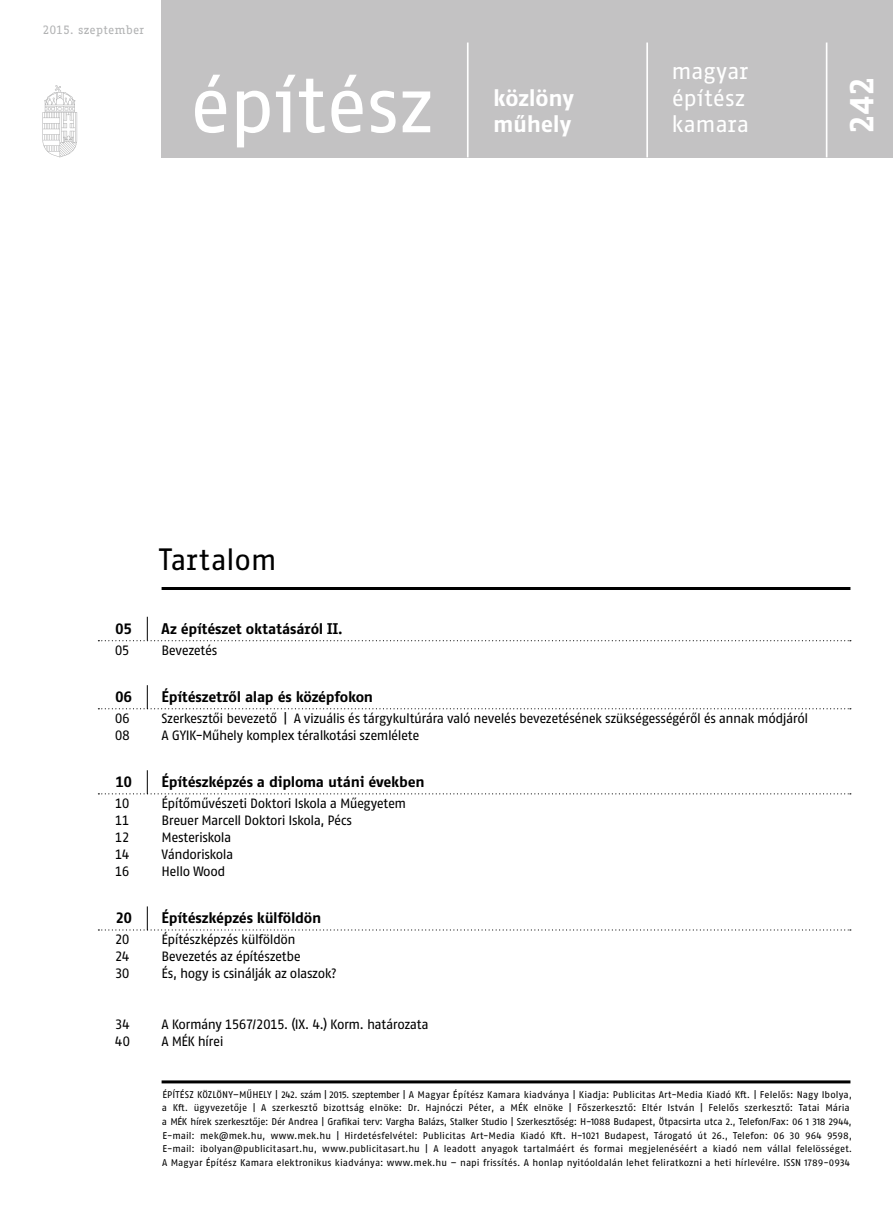
<style>
.page{position:relative;width:893px;height:1208px;background:#fff}
.page>*{position:absolute;margin:0;border:0;box-sizing:border-box;transform-origin:0 0}
.t1{font:79.95px "Fago Office Sans";letter-spacing:-.02em;color:#fff}
.t2{font:700 33.3px "Fago Office Serif";color:#fff}
.t3{font:30px "Fago Office Sans";letter-spacing:-.015em;color:#000}
.t4{font:23.25px/26.7px "Fago Office Sans";letter-spacing:-.005em;color:#fff}
.t5{font:700 23.25px/26.7px "Fago Office Sans";letter-spacing:-.015em;color:#fff}
.t6{font:700 15px "Fago Office Sans";letter-spacing:-.02em;color:#000}
.t7{font:13.5px "Fago No";letter-spacing:-.035em;color:#000}
.t8{font:12px "Fago Office Serif";letter-spacing:.015em;color:#b1b2b3}
.t9{font:9.75px/13.5px "Fago No";letter-spacing:.005em;color:#000}
</style>
<div class="page">
<hr style="left:162px;top:587px;width:688px;height:3px;background:#000">
<hr style="left:162px;top:1080px;width:688px;height:3px;background:#000">
<svg style="left:98px;top:617px;width:753px;height:24px"></svg>
<svg style="left:98px;top:685px;width:753px;height:24px"></svg>
<svg style="left:98px;top:770px;width:753px;height:24px"></svg>
<svg style="left:98px;top:906px;width:753px;height:24px"></svg>
<svg style="left:43px;top:85px;width:34px;height:72px"></svg>
<div style="left:162px;top:0;width:731px;height:157px;background:#c3c2c3"></div>
<hr style="left:467px;top:43px;width:2px;height:114px;background:#fff">
<hr style="left:826px;top:43px;width:1px;height:114px;background:#fff">
<hr style="left:646px;top:43px;width:2px;height:114px;background:#fff">
<p class="t8" style="left:43px;top:23px;width:103px">2015. szeptember</p>
<h1 class="t1" style="left:189px;top:59px;width:245px">építész</h1>
<h3 class="t5" style="left:493px;top:84px;width:82px">közlöny műhely</h3>
<h3 class="t4" style="left:671px;top:57px;width:79px">magyar építész kamara</h3>
<h2 class="t2" style="left:843px;top:134px;width:59px;rotate:-90deg">242</h2>
<h3 class="t3" style="left:159px;top:542px;width:119px">Tartalom</h3>
<h3 class="t6" style="left:115px;top:620px;width:18px">05</h3>
<h3 class="t6" style="left:162px;top:620px;width:183px">Az építészet oktatásáról II.</h3>
<h3 class="t7" style="left:115px;top:642px;width:16px">05</h3>
<h3 class="t7" style="left:162px;top:642px;width:57px">Bevezetés</h3>
<h3 class="t6" style="left:115px;top:688px;width:19px">06</h3>
<h3 class="t6" style="left:162px;top:688px;width:213px">Építészetről alap és középfokon</h3>
<h3 class="t7" style="left:115px;top:711px;width:17px">06</h3>
<h3 class="t7" style="left:162px;top:711px;width:648px">Szerkesztői bevezető | A vizuális és tárgykultúrára való nevelés bevezetésének szükségességéről és annak módjáról</h3>
<h3 class="t7" style="left:115px;top:728px;width:17px">08</h3>
<h3 class="t7" style="left:162px;top:728px;width:259px">A GYIK-Műhely komplex téralkotási szemlélete</h3>
<h3 class="t6" style="left:115px;top:773px;width:18px">10</h3>
<h3 class="t6" style="left:162px;top:773px;width:265px">Építészképzés a diploma utáni években</h3>
<h3 class="t7" style="left:115px;top:796px;width:16px">10</h3>
<h3 class="t7" style="left:162px;top:796px;width:246px">Építőművészeti Doktori Iskola a Műegyetem</h3>
<h3 class="t7" style="left:115px;top:813px;width:16px">11</h3>
<h3 class="t7" style="left:162px;top:813px;width:192px">Breuer Marcell Doktori Iskola, Pécs</h3>
<h3 class="t7" style="left:115px;top:830px;width:16px">12</h3>
<h3 class="t7" style="left:162px;top:830px;width:71px">Mesteriskola</h3>
<h3 class="t7" style="left:115px;top:847px;width:16px">14</h3>
<h3 class="t7" style="left:162px;top:847px;width:73px">Vándoriskola</h3>
<h3 class="t7" style="left:115px;top:864px;width:16px">16</h3>
<h3 class="t7" style="left:162px;top:864px;width:65px">Hello Wood</h3>
<h3 class="t6" style="left:115px;top:909px;width:18px">20</h3>
<h3 class="t6" style="left:162px;top:909px;width:161px">Építészképzés külföldön</h3>
<h3 class="t7" style="left:115px;top:932px;width:16px">20</h3>
<h3 class="t7" style="left:162px;top:932px;width:136px">Építészképzés külföldön</h3>
<h3 class="t7" style="left:115px;top:949px;width:16px">24</h3>
<h3 class="t7" style="left:162px;top:949px;width:141px">Bevezetés az építészetbe</h3>
<h3 class="t7" style="left:115px;top:966px;width:16px">30</h3>
<h3 class="t7" style="left:162px;top:966px;width:177px">És, hogy is csinálják az olaszok?</h3>
<h3 class="t7" style="left:115px;top:1017px;width:17px">34</h3>
<h3 class="t7" style="left:162px;top:1017px;width:269px">A Kormány 1567/2015. (IX. 4.) Korm. határozata</h3>
<h3 class="t7" style="left:115px;top:1034px;width:17px">40</h3>
<h3 class="t7" style="left:162px;top:1034px;width:63px">A MÉK hírei</h3>
<p class="t9" style="left:162px;top:1087px;width:692px">ÉPÍTÉSZ KÖZLÖNY–MŰHELY | 242. szám | 2015. szeptember | A Magyar Építész Kamara kiadványa | Kiadja: Publicitas Art-Media Kiadó Kft. | Felelős: Nagy Ibolya, a Kft. ügyvezetője | A szerkesztő bizottság elnöke: Dr. Hajnóczi Péter, a MÉK elnöke | Főszerkesztő: Eltér István | Felelős szerkesztő: Tatai Mária a MÉK hírek szerkesztője: Dér Andrea | Grafikai terv: Vargha Balázs, Stalker Studio | Szerkesztőség: H-1088 Budapest, Ötpacsirta utca 2., Telefon/Fax: 06 1 318 2944, E-mail: mek@mek.hu, www.mek.hu | Hirdetésfelvétel: Publicitas Art-Media Kiadó Kft. H-1021 Budapest, Tárogató út 26., Telefon: 06 30 964 9598, E-mail: ibolyan@publicitasart.hu, www.publicitasart.hu | A leadott anyagok tartalmáért és formai megjelenéséért a kiadó nem vállal felelösséget.<br>A Magyar Építész Kamara elektronikus kiadványa: www.mek.hu – napi frissítés. A honlap nyitóoldalán lehet feliratkozni a heti hírlevélre. ISSN 1789-0934</p>
</div>
